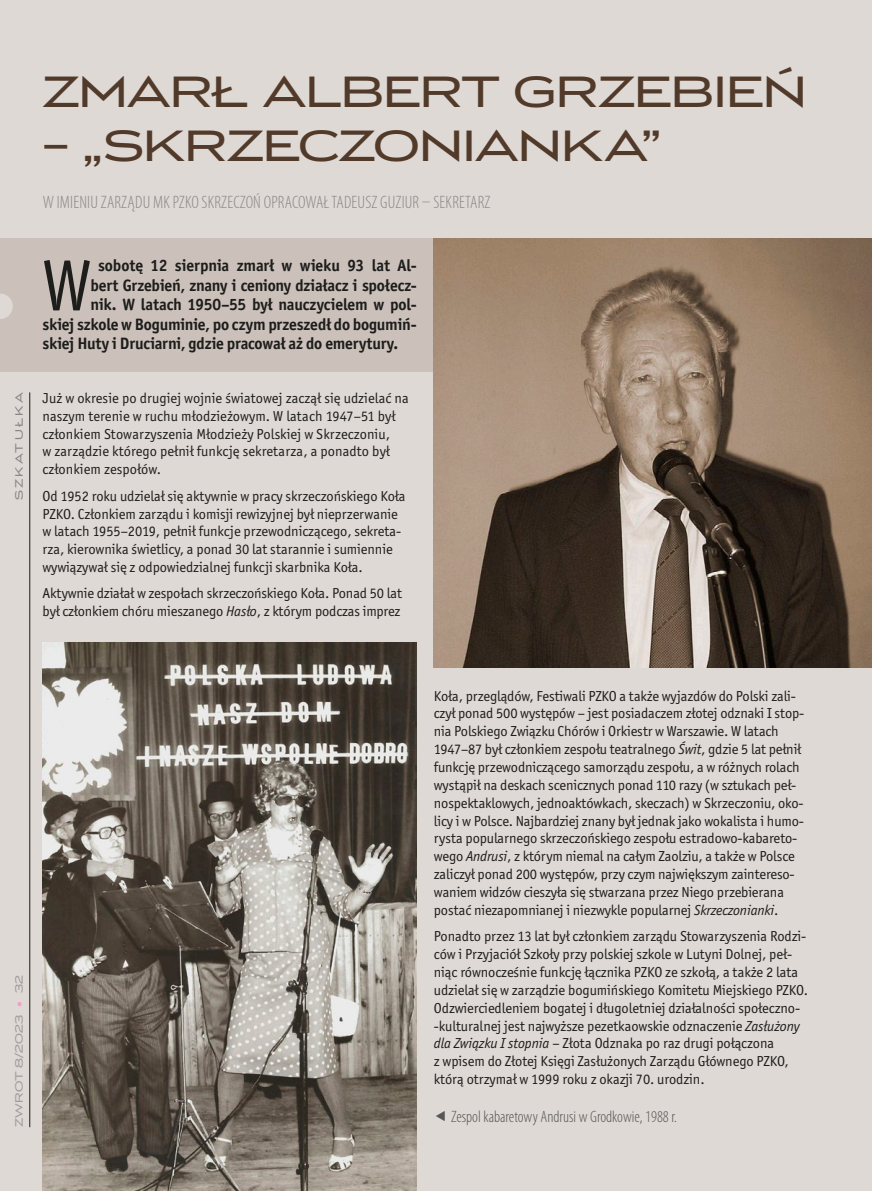
<style>
.page{position:relative;width:872px;height:1191px;background:#dfd9d5}
.page>*{position:absolute;margin:0;border:0;box-sizing:border-box;transform-origin:0 0}
.t1{font:72.75px "Officina Sans Itc TOT";color:#1d1d1b}
.t2{font:48.75px "Luxury Gold";letter-spacing:-.02em;color:#513a29}
.t3{font:300 condensed 18px "Myriad Pro";letter-spacing:.01em;color:#878787}
.t4{font:700 16.5px "Officina Sans Itc TOT";letter-spacing:-.01em;color:#1d1d1b}
.t5{font:300 condensed 16.5px "Myriad Pro";color:#575756}
.t6{font:14.4px/17.9px "Officina Sans Itc TOT";letter-spacing:-.005em;color:#1d1d1b}
.t7{font:12px "Luxury Gold";letter-spacing:.015em;color:#9d9d9d}
.t8{font:12px "Luxury Gold";letter-spacing:.2em;color:#878787}
.s1{font-style:italic}
.s2{color:#f29fc5}
</style>
<div class="page">
<hr style="left:30px;top:392px;width:1px;height:735px;background:#1d1d1b">
<div style="left:0;top:238px;width:808px;height:134px;background:#cbc1ba"></div>
<img style="left:434px;top:238px;width:438px;height:430px">
<img style="left:43px;top:642px;width:374px;height:549px">
<svg style="left:0;top:293px;width:13px;height:26px"></svg>
<p class="t8" style="left:13px;top:500px;width:110px;rotate:-90deg">SZKATUŁKA</p>
<h2 class="t2" style="left:43px;top:65px;width:766px">ZMARŁ ALBERT GRZEBIEŃ</h2>
<h2 class="t2" style="left:43px;top:119px;width:620px">– „SKRZECZONIANKA”</h2>
<p class="t3" style="left:43px;top:192px;width:449px">W IMIENIU ZARZĄDU MK PZKO SKRZECZOŃ OPRACOWAŁ TADEUSZ GUZIUR – SEKRETARZ</p>
<h1 class="t1" style="left:43px;top:244px;width:50px">W</h1>
<p class="t4" style="left:98px;top:255px;width:320px">sobotę 12 sierpnia zmarł w wieku 93 lat Al-</p>
<p class="t4" style="left:91px;top:275px;width:328px">bert Grzebień, znany i ceniony działacz i społecz-</p>
<p class="t4" style="left:91px;top:294px;width:328px">nik. W latach 1950–55 był nauczycielem w pol-</p>
<p class="t4" style="left:43px;top:314px;width:376px">skiej szkole w Boguminie, po czym przeszedł do bogumiń-</p>
<p class="t4" style="left:43px;top:333px;width:357px">skiej Huty i Druciarni, gdzie pracował aż do emerytury.</p>
<p class="t6" style="left:43px;top:389px;width:368px">Już w okresie po drugiej wojnie światowej zaczął się udzielać na naszym terenie w ruchu młodzieżowym. W latach 1947–51 był członkiem Stowarzyszenia Młodzieży Polskiej w Skrzeczoniu,<br>w zarządzie którego pełnił funkcję sekretarza, a ponadto był członkiem zespołów.</p>
<p class="t6" style="left:43px;top:487px;width:364px">Od 1952 roku udzielał się aktywnie w pracy skrzeczońskiego Koła PZKO. Członkiem zarządu i komisji rewizyjnej był nieprzerwanie w latach 1955–2019, pełnił funkcje przewodniczącego, sekreta&shy;rza, kierownika świetlicy, a ponad 30 lat starannie i sumiennie wywiązywał się z odpowiedzialnej funkcji skarbnika Koła.</p>
<p class="t6" style="left:43px;top:585px;width:361px">Aktywnie działał w zespołach skrzeczońskiego Koła. Ponad 50 lat był członkiem chóru mieszanego <span class="s1">Hasło</span>, z którym podczas imprez</p>
<p class="t7" style="left:13px;top:1127px;width:154px;rotate:-90deg">ZWROT 8/2023 <span class="s2">•</span> 32</p>
<p class="t6" style="left:434px;top:687px;width:372px">Koła, przeglądów, Festiwali PZKO a także wyjazdów do Polski zali&shy;czył ponad 500 występów – jest posiadaczem złotej odznaki I stop&shy;nia Polskiego Związku Chórów i Orkiestr w Warszawie. W latach 1947–87 był członkiem zespołu teatralnego <span class="s1">Świt</span>, gdzie 5 lat pełnił funkcję przewodniczącego samorządu zespołu, a w różnych rolach wystąpił na deskach scenicznych ponad 110 razy (w sztukach peł&shy;nospektaklowych, jednoaktówkach, skeczach) w Skrzeczoniu, oko&shy;licy i w Polsce. Najbardziej znany był jednak jako wokalista i humo&shy;rysta popularnego skrzeczońskiego zespołu estradowo-kabareto&shy;wego <span class="s1">Andrusi</span>, z którym niemal na całym Zaolziu, a także w Polsce zaliczył ponad 200 występów, przy czym największym zaintereso&shy;waniem widzów cieszyła się stwarzana przez Niego przebierana postać niezapomnianej i niezwykle popularnej <span class="s1">Skrzeczonianki</span>.</p>
<p class="t6" style="left:434px;top:927px;width:376px">Ponadto przez 13 lat był członkiem zarządu Stowarzyszenia Rodzi&shy;ców i Przyjaciół Szkoły przy polskiej szkole w Lutyni Dolnej, peł&shy;niąc równocześnie funkcję łącznika PZKO ze szkołą, a także 2 lata udzielał się w zarządzie bogumińskiego Komitetu Miejskiego PZKO.<br>Odzwierciedleniem bogatej i długoletniej działalności społeczno--kulturalnej jest najwyższe pezetkaowskie odznaczenie <span class="s1">Zasłużony dla Związku I stopnia</span> – Złota Odznaka po raz drugi połączona<br>z wpisem do Złotej Księgi Zasłużonych Zarządu Głównego PZKO, którą otrzymał w 1999 roku z okazji 70. urodzin.</p>
<p class="t5" style="left:451px;top:1107px;width:227px">Zespol kabaretowy Andrusi w Grodkowie, 1988 r.</p>
</div>
